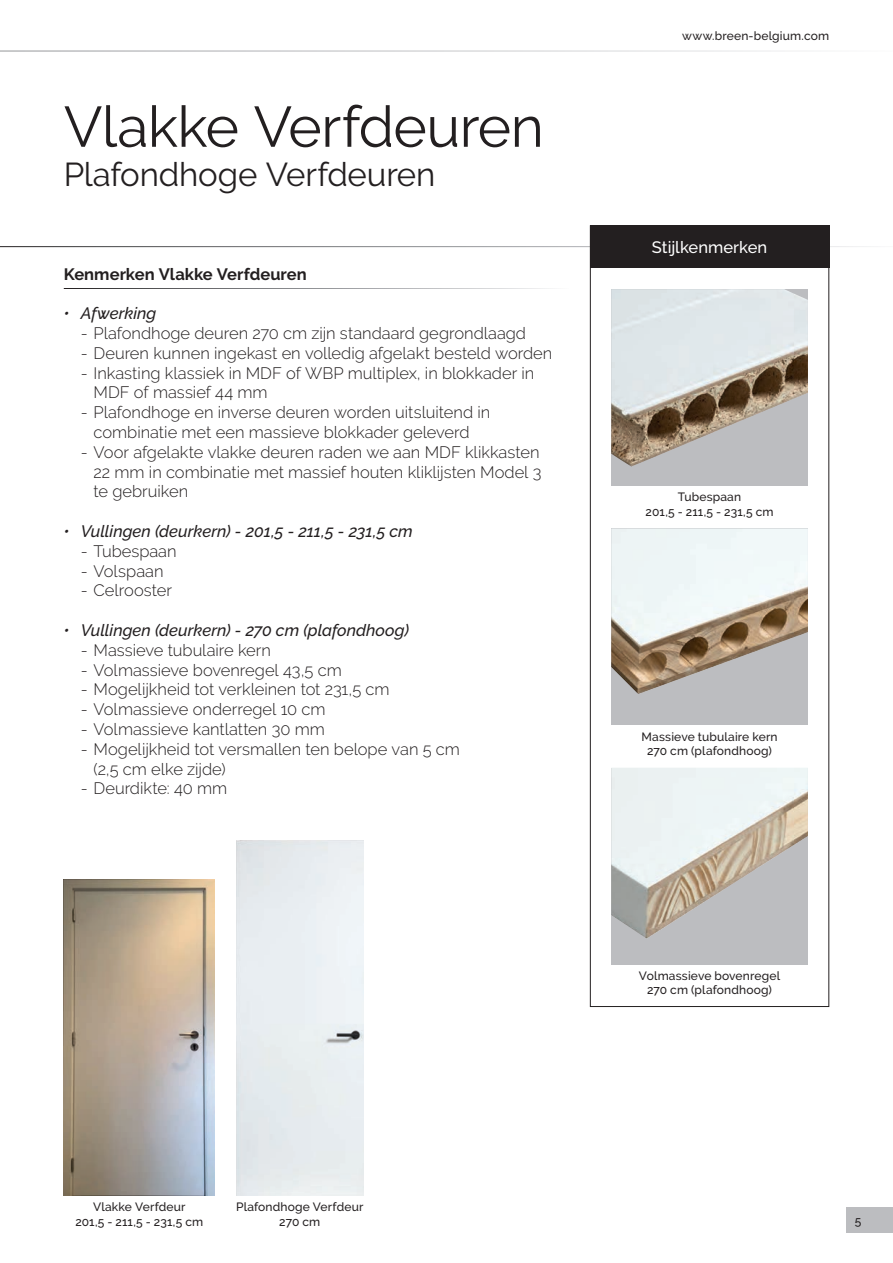
<style>
.page{position:relative;width:893px;height:1263px;background:#fff}
.page>*{position:absolute;margin:0;border:0;box-sizing:border-box;transform-origin:0 0}
.t1{font:57px "Raleway";letter-spacing:-.01em;color:#231f20}
.t2{font:33px "Raleway";letter-spacing:-.005em;color:#231f20}
.t3{font:300 16.5px/19.8px "Raleway";color:#231f20}
.t4{font:italic 500 16.5px "Raleway";color:#231f20}
.t5{font:700 16.5px "Raleway";letter-spacing:.005em;color:#231f20}
.t6{font:500 16.5px "Raleway";color:#fff}
.t7{font:500 12px/14.4px "Raleway";letter-spacing:.015em;color:#231f20;text-align:center}
</style>
<div class="page">
<img style="left:64px;top:879px;width:151px;height:317px">
<div style="left:236px;top:840px;width:128px;height:356px;background:#e8edf0"></div>
<div style="left:590px;top:225px;width:239px;height:43px;background:#231f20"></div>
<div style="left:611px;top:289px;width:197px;height:197px;background:#bcbdc0"></div>
<img style="left:611px;top:289px;width:197px;height:177px">
<div style="left:611px;top:528px;width:197px;height:197px;background:#bcbdc0"></div>
<img style="left:611px;top:528px;width:197px;height:166px">
<div style="left:611px;top:768px;width:197px;height:196px;background:#bcbdc0"></div>
<img style="left:611px;top:768px;width:197px;height:171px">
<div style="left:846px;top:1208px;width:47px;height:25px;background:#bcbdc0"></div>
<h1 class="t1" style="left:64px;top:94px;width:482px">Vlakke Verfdeuren</h1>
<h2 class="t2" style="left:64px;top:156px;width:373px">Plafondhoge Verfdeuren</h2>
<p class="t5" style="left:64px;top:264px;width:245px">Kenmerken Vlakke Verfdeuren</p>
<p class="t4" style="left:64px;top:304px;width:94px">• Afwerking</p>
<p class="t3" style="left:81px;top:323px;width:447px">- Plafondhoge deuren 270 cm zijn standaard gegrondlaagd</p>
<p class="t3" style="left:81px;top:343px;width:473px">- Deuren kunnen ingekast en volledig afgelakt besteld worden</p>
<p class="t3" style="left:94px;top:363px;width:442px;text-indent:-13px">- Inkasting klassiek in MDF of WBP multiplex, in blokkader in<br>MDF of massief 44 mm</p>
<p class="t3" style="left:81px;top:402px;width:411px;text-align:center">- Plafondhoge en inverse deuren worden uitsluitend in combinatie met een massieve blokkader geleverd</p>
<p class="t3" style="left:94px;top:442px;width:449px;text-align:justify;text-indent:-13px">- Voor afgelakte vlakke deuren raden we aan MDF klikkasten 22 mm in combinatie met massief houten kliklijsten Model 3 te gebruiken</p>
<p class="t4" style="left:64px;top:522px;width:351px">• Vullingen (deurkern) - 201,5 - 211,5 - 231,5 cm</p>
<p class="t3" style="left:81px;top:541px;width:97px">- Tubespaan</p>
<p class="t3" style="left:81px;top:561px;width:84px">- Volspaan</p>
<p class="t3" style="left:81px;top:581px;width:93px">- Celrooster</p>
<p class="t4" style="left:64px;top:621px;width:347px">• Vullingen (deurkern) - 270 cm (plafondhoog)</p>
<p class="t3" style="left:81px;top:640px;width:192px">- Massieve tubulaire kern</p>
<p class="t3" style="left:81px;top:660px;width:262px">- Volmassieve bovenregel 43,5 cm</p>
<p class="t3" style="left:81px;top:680px;width:310px">- Mogelijkheid tot verkleinen tot 231,5 cm</p>
<p class="t3" style="left:81px;top:699px;width:246px">- Volmassieve onderregel 10 cm</p>
<p class="t3" style="left:81px;top:719px;width:246px">- Volmassieve kantlatten 30 mm</p>
<p class="t3" style="left:94px;top:739px;width:368px;text-indent:-13px">- Mogelijkheid tot versmallen ten belope van 5 cm (2,5 cm elke zijde)</p>
<p class="t3" style="left:81px;top:779px;width:148px">- Deurdikte: 40 mm</p>
<p class="t7" style="left:75px;top:1200px;width:129px">Vlakke Verfdeur<br>201,5 - 211,5 - 231,5 cm</p>
<p class="t7" style="left:236px;top:1200px;width:129px">Plafondhoge Verfdeur<br>270 cm</p>
<p class="t7" style="left:682px;top:28px;width:149px">www.breen-belgium.com</p>
<p class="t6" style="left:652px;top:237px;width:117px">Stijlkenmerken</p>
<p class="t7" style="left:646px;top:490px;width:129px">Tubespaan<br>201,5 - 211,5 - 231,5 cm</p>
<p class="t7" style="left:642px;top:729px;width:137px">Massieve tubulaire kern<br>270 cm (plafondhoog)</p>
<p class="t7" style="left:639px;top:968px;width:143px">Volmassieve bovenregel<br>270 cm (plafondhoog)</p>
<p class="t7" style="left:855px;top:1213px;width:8px">5</p>
</div>
